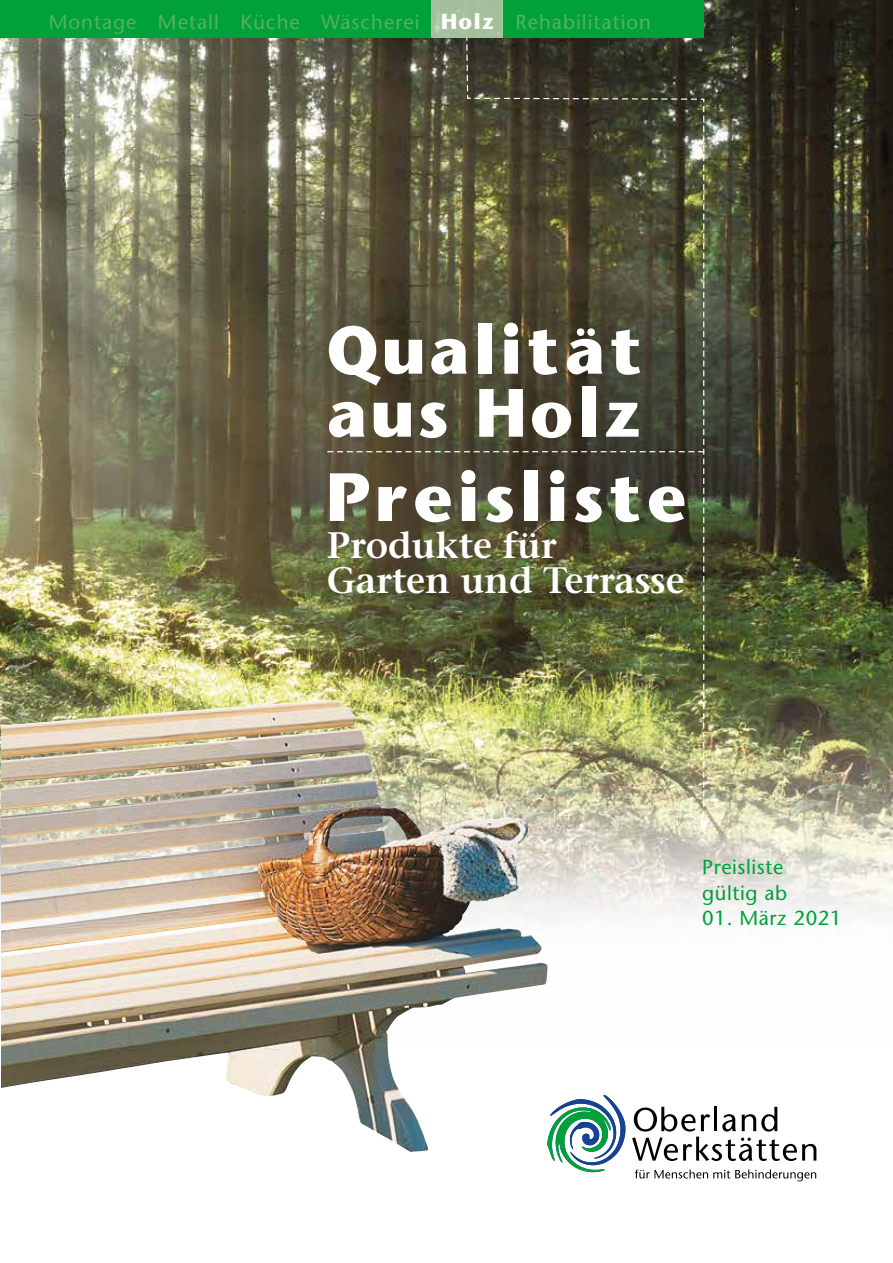
<style>
.page{position:relative;width:893px;height:1263px;background:#fff}
.page>*{position:absolute;margin:0;border:0;box-sizing:border-box;transform-origin:0 0}
.t1{font:700 63.75px/63px "Stone Sans";letter-spacing:.045em;color:#fff}
.t2{font:600 36.75px/34.5px "Stone Serif Std";letter-spacing:-.005em;color:#fff}
.t3{font:500 20.25px "Stone Sans Std";letter-spacing:.05em;color:#55b25b}
.t4{font:500 20.25px/25.5px "Stone Sans Std";letter-spacing:.03em;color:#00a13a}
.s1{font-family:"Stone Sans";font-weight:700;color:#fff}
</style>
<div class="page">
<img style="left:0;top:0;width:893px;height:1007px">
<div style="left:503px;top:0;width:201px;height:37px;background:#00a13a"></div>
<svg style="left:465px;top:36px;width:240px;height:70px;background:#383a2b"></svg>
<svg style="left:632px;top:1107px;width:184px;height:54px"></svg>
<svg style="left:635px;top:1169px;width:181px;height:12px"></svg>
<svg style="left:547px;top:1095px;width:79px;height:77px"></svg>
<div style="left:0;top:0;width:431px;height:37px;background:#00a13a"></div>
<div style="left:431px;top:0;width:72px;height:37px;background:#a4bf9b"></div>
<img style="left:1px;top:700px;width:427px;height:452px">
<img style="left:327px;top:106px;width:380px;height:725px">
<p class="t3" style="left:49px;top:10px;width:604px">Montage Metall Küche Wäscherei <span class="s1">Holz</span> Rehabilitation</p>
<h1 class="t1" style="left:326px;top:318px;width:319px">Qualität aus Holz</h1>
<h1 class="t1" style="left:326px;top:466px;width:363px">Preisliste</h1>
<h2 class="t2" style="left:327px;top:528px;width:359px">Produkte für<br>Garten und Terrasse</h2>
<p class="t4" style="left:702px;top:855px;width:87px">Preisliste gültig ab</p>
<p class="t4" style="left:702px;top:906px;width:141px">01. März 2021</p>
</div>
